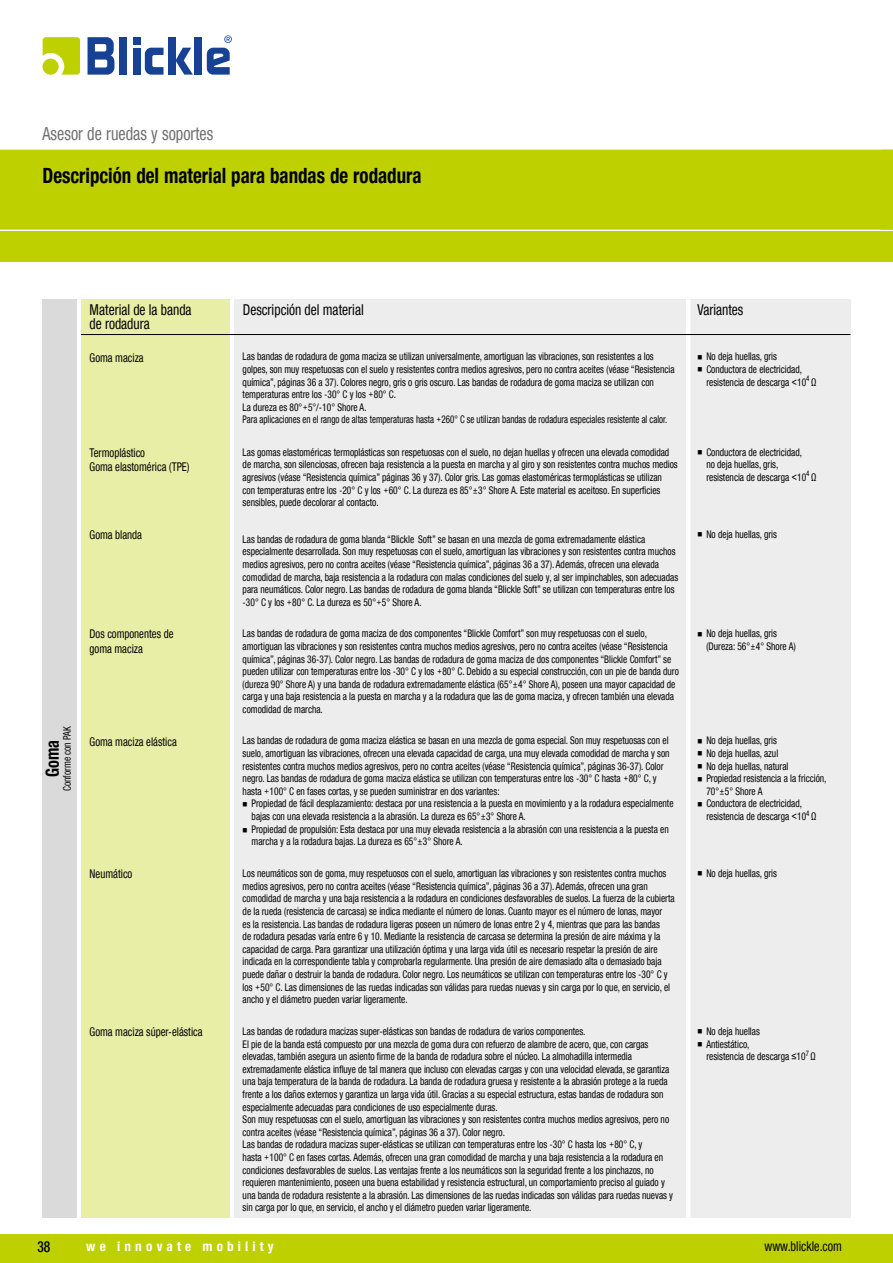
<style>
.page{position:relative;width:893px;height:1263px;background:#fff}
.page>*{position:absolute;margin:0;border:0;box-sizing:border-box;transform-origin:0 0}
.t1{font:700 21px "Blickle Sans Global";color:#000;scale:.9 1}
.t2{font:18px "Blickle Sans Global";color:#706f6f;scale:.9 1}
.t3{font:700 18px "Blickle Sans Global";color:#000;scale:.9 1}
.t4{font:15px/13.5px "Blickle Sans Global";color:#000;scale:.9 1}
.t5{font:500 15px "Blickle Sans Global";color:#000;scale:.9 1}
.t6{font:13.5px "Blickle Sans Global";color:#000;scale:.9 1}
.t7{font:700 13.2px "Blickle Sans Global";letter-spacing:.315em;color:#fff}
.t8{font:12px/14.4px "Blickle Sans Global";color:#000;scale:.9 1}
.t9{font:10.5px/12.6px "Blickle Sans Global";color:#000;scale:.9 1}
</style>
<div class="page">
<div style="left:0;top:150px;width:880px;height:80px;background:#bed000"></div>
<div style="left:0;top:231px;width:893px;height:31px;background:#bed000"></div>
<svg style="left:880px;top:150px;width:13px;height:80px"></svg>
<svg style="left:43px;top:37px;width:37px;height:38px"></svg>
<div style="left:119px;top:37px;width:8px;height:38px;background:#164194"></div>
<div style="left:133px;top:48px;width:7px;height:27px;background:#164194"></div>
<div style="left:133px;top:37px;width:7px;height:8px;background:#164194"></div>
<svg style="left:176px;top:48px;width:17px;height:27px"></svg>
<svg style="left:145px;top:48px;width:19px;height:27px"></svg>
<div style="left:195px;top:37px;width:7px;height:38px;background:#164194"></div>
<div style="left:168px;top:37px;width:7px;height:38px;background:#164194"></div>
<svg style="left:88px;top:37px;width:26px;height:38px"></svg>
<div style="left:43px;top:59px;width:16px;height:16px;background:#bed000;border-radius:50%"></div>
<svg style="left:207px;top:35px;width:25px;height:40px"></svg>
<div style="left:0;top:1235px;width:893px;height:28px;background:#bed000"></div>
<div style="left:81px;top:299px;width:149px;height:919px;background:#e8eea6"></div>
<div style="left:234px;top:299px;width:616px;height:919px;background:#ededed"></div>
<hr style="left:686px;top:299px;width:4px;height:919px;background:#fff">
<hr style="left:81px;top:334px;width:769px;height:1px;background:#000">
<div style="left:43px;top:299px;width:34px;height:919px;background:#dadada"></div>
<h2 class="t2" style="left:43px;top:123px;width:191px">Asesor de ruedas y soportes</h2>
<h1 class="t1" style="left:43px;top:163px;width:423px">Descripción del material para bandas de rodadura</h1>
<h3 class="t4" style="left:243px;top:303px;width:136px">Descripción del material</h3>
<h3 class="t4" style="left:697px;top:303px;width:53px">Variantes</h3>
<h3 class="t4" style="left:90px;top:303px;width:115px">Material de la banda de rodadura</h3>
<p class="t8" style="left:90px;top:350px;width:62px">Goma maciza</p>
<p class="t9" style="left:243px;top:350px;width:481px">Las bandas de rodadura de goma maciza se utilizan universalmente, amortiguan las vibraciones, son resistentes a los golpes, son muy respetuosas con el suelo y resistentes contra medios agresivos, pero no contra aceites (véase “Resistencia química”, páginas 36 a 37). Colores negro, gris o gris oscuro. Las bandas de rodadura de goma maciza se utilizan con temperaturas entre los -30° C y los +80° C.<br>La dureza es 80°+5°/-10° Shore A.<br>Para aplicaciones en el rango de altas temperaturas hasta +260° C se utilizan bandas de rodadura especiales resistente al calor.</p>
<p class="t9" style="left:697px;top:350px;width:90px">■ No deja huellas, gris</p>
<p class="t9" style="left:706px;top:363px;width:124px;text-indent:-9px">■ Conductora de electricidad, resistencia de descarga &lt;10<sup>4</sup> Ω</p>
<p class="t8" style="left:90px;top:445px;width:113px">Termoplástico<br>Goma elastomérica (TPE)</p>
<p class="t9" style="left:243px;top:446px;width:485px">Las gomas elastoméricas termoplásticas son respetuosas con el suelo, no dejan huellas y ofrecen una elevada comodidad de marcha, son silenciosas, ofrecen baja resistencia a la puesta en marcha y al giro y son resistentes contra muchos medios agresivos (véase “Resistencia química” páginas 36 y 37). Color gris. Las gomas elastoméricas termoplásticas se utilizan<br>con temperaturas entre los -20° C y los +60° C. La dureza es 85°±3° Shore A. Este material es aceitoso. En superficies sensibles, puede decolorar al contacto.</p>
<p class="t9" style="left:706px;top:446px;width:124px;text-indent:-9px">■ Conductora de electricidad,<br>no deja huellas, gris, resistencia de descarga &lt;10<sup>4</sup> Ω</p>
<p class="t8" style="left:90px;top:527px;width:60px">Goma blanda</p>
<p class="t9" style="left:697px;top:528px;width:90px">■ No deja huellas, gris</p>
<p class="t9" style="left:243px;top:533px;width:486px">Las bandas de rodadura de goma blanda “Blickle Soft” se basan en una mezcla de goma extremadamente elástica especialmente desarrollada. Son muy respetuosas con el suelo, amortiguan las vibraciones y son resistentes contra muchos medios agresivos, pero no contra aceites (véase “Resistencia química”, páginas 36 a 37). Además, ofrecen una elevada comodidad de marcha, baja resistencia a la rodadura con malas condiciones del suelo y, al ser impinchables, son adecuadas para neumáticos. Color negro. Las bandas de rodadura de goma blanda “Blickle Soft” se utilizan con temperaturas entre los -30° C y los +80° C. La dureza es 50°+5° Shore A.</p>
<p class="t9" style="left:61px;top:791px;width:73px;rotate:-90deg">Conforme con PAK</p>
<h2 class="t3" style="left:42px;top:777px;width:42px;rotate:-90deg">Goma</h2>
<h3 class="t5" style="left:37px;top:1238px;width:16px">38</h3>
<p class="t8" style="left:90px;top:627px;width:95px">Dos componentes de goma maciza</p>
<p class="t8" style="left:90px;top:734px;width:99px">Goma maciza elástica</p>
<p class="t9" style="left:243px;top:627px;width:486px">Las bandas de rodadura de goma maciza de dos componentes “Blickle Comfort” son muy respetuosas con el suelo, amortiguan las vibraciones y son resistentes contra muchos medios agresivos, pero no contra aceites (véase “Resistencia química”, páginas 36-37). Color negro. Las bandas de rodadura de goma maciza de dos componentes “Blickle Comfort” se pueden utilizar con temperaturas entre los -30° C y los +80° C. Debido a su especial construcción, con un pie de banda duro (dureza 90° Shore A) y una banda de rodadura extremadamente elástica (65°±4° Shore A), poseen una mayor capacidad de carga y una baja resistencia a la puesta en marcha y a la rodadura que las de goma maciza, y ofrecen también una elevada comodidad de marcha.</p>
<p class="t9" style="left:706px;top:627px;width:101px;text-indent:-9px">■ No deja huellas, gris (Dureza: 56°±4° Shore A)</p>
<p class="t9" style="left:243px;top:734px;width:476px">Las bandas de rodadura de goma maciza elástica se basan en una mezcla de goma especial. Son muy respetuosas con el suelo, amortiguan las vibraciones, ofrecen una elevada capacidad de carga, una muy elevada comodidad de marcha y son resistentes contra muchos medios agresivos, pero no contra aceites (véase “Resistencia química”, páginas 36-37). Color negro. Las bandas de rodadura de goma maciza elástica se utilizan con temperaturas entre los -30° C hasta +80° C, y hasta +100° C en fases cortas, y se pueden suministrar en dos variantes:</p>
<p class="t9" style="left:252px;top:797px;width:470px;text-indent:-9px">■ Propiedad de fácil desplazamiento: destaca por una resistencia a la puesta en movimiento y a la rodadura especialmente bajas con una elevada resistencia a la abrasión. La dureza es 65°±3° Shore A.</p>
<p class="t9" style="left:252px;top:823px;width:465px;text-indent:-9px">■ Propiedad de propulsión: Esta destaca por una muy elevada resistencia a la abrasión con una resistencia a la puesta en marcha y a la rodadura bajas. La dureza es 65°±3° Shore A.</p>
<p class="t9" style="left:697px;top:734px;width:90px">■ No deja huellas, gris</p>
<p class="t9" style="left:697px;top:747px;width:91px">■ No deja huellas, azul</p>
<p class="t9" style="left:697px;top:760px;width:103px">■ No deja huellas, natural</p>
<p class="t9" style="left:706px;top:772px;width:135px;text-indent:-9px">■ Propiedad resistencia a la fricción,<br>70°±5° Shore A</p>
<p class="t9" style="left:706px;top:797px;width:124px;text-indent:-9px">■ Conductora de electricidad, resistencia de descarga &lt;10<sup>4</sup> Ω</p>
<p class="t8" style="left:90px;top:867px;width:49px">Neumático</p>
<p class="t9" style="left:697px;top:867px;width:90px">■ No deja huellas, gris</p>
<p class="t9" style="left:243px;top:867px;width:481px">Los neumáticos son de goma, muy respetuosos con el suelo, amortiguan las vibraciones y son resistentes contra muchos medios agresivos, pero no contra aceites (véase “Resistencia química”, páginas 36 a 37). Además, ofrecen una gran comodidad de marcha y una baja resistencia a la rodadura en condiciones desfavorables de suelos. La fuerza de la cubierta de la rueda (resistencia de carcasa) se indica mediante el número de lonas. Cuanto mayor es el número de lonas, mayor<br>es la resistencia. Las bandas de rodadura ligeras poseen un número de lonas entre 2 y 4, mientras que para las bandas<br>de rodadura pesadas varía entre 6 y 10. Mediante la resistencia de carcasa se determina la presión de aire máxima y la capacidad de carga. Para garantizar una utilización óptima y una larga vida útil es necesario respetar la presión de aire indicada en la correspondiente tabla y comprobarla regularmente. Una presión de aire demasiado alta o demasiado baja puede dañar o destruir la banda de rodadura. Color negro. Los neumáticos se utilizan con temperaturas entre los -30° C y los +50° C. Las dimensiones de las ruedas indicadas son válidas para ruedas nuevas y sin carga por lo que, en servicio, el ancho y el diámetro pueden variar ligeramente.</p>
<p class="t8" style="left:90px;top:1025px;width:127px">Goma maciza súper-elástica</p>
<p class="t9" style="left:697px;top:1025px;width:71px">■ No deja huellas</p>
<p class="t9" style="left:706px;top:1037px;width:123px;text-indent:-9px">■ Antiestático,<br>resistencia de descarga ≤10<sup>7</sup> Ω</p>
<p class="t9" style="left:243px;top:1025px;width:480px">Las bandas de rodadura macizas super-elásticas son bandas de rodadura de varios componentes.<br>El pie de la banda está compuesto por una mezcla de goma dura con refuerzo de alambre de acero, que, con cargas elevadas, también asegura un asiento firme de la banda de rodadura sobre el núcleo. La almohadilla intermedia extremadamente elástica influye de tal manera que incluso con elevadas cargas y con una velocidad elevada, se garantiza una baja temperatura de la banda de rodadura. La banda de rodadura gruesa y resistente a la abrasión protege a la rueda frente a los daños externos y garantiza un larga vida útil. Gracias a su especial estructura, estas bandas de rodadura son especialmente adecuadas para condiciones de uso especialmente duras.<br>Son muy respetuosas con el suelo, amortiguan las vibraciones y son resistentes contra muchos medios agresivos, pero no contra aceites (véase “Resistencia química”, páginas 36 a 37). Color negro.<br>Las bandas de rodadura macizas super-elásticas se utilizan con temperaturas entre los -30° C hasta los +80° C, y<br>hasta +100° C en fases cortas. Además, ofrecen una gran comodidad de marcha y una baja resistencia a la rodadura en condiciones desfavorables de suelos. Las ventajas frente a los neumáticos son la seguridad frente a los pinchazos, no requieren mantenimiento, poseen una buena estabilidad y resistencia estructural, un comportamiento preciso al guiado y una banda de rodadura resistente a la abrasión. Las dimensiones de las ruedas indicadas son válidas para ruedas nuevas y sin carga por lo que, en servicio, el ancho y el diámetro pueden variar ligeramente.</p>
<p class="t7" style="left:86px;top:1239px;width:189px">we innovate mobility</p>
<p class="t6" style="left:765px;top:1239px;width:87px">www.blickle.com</p>
</div>
